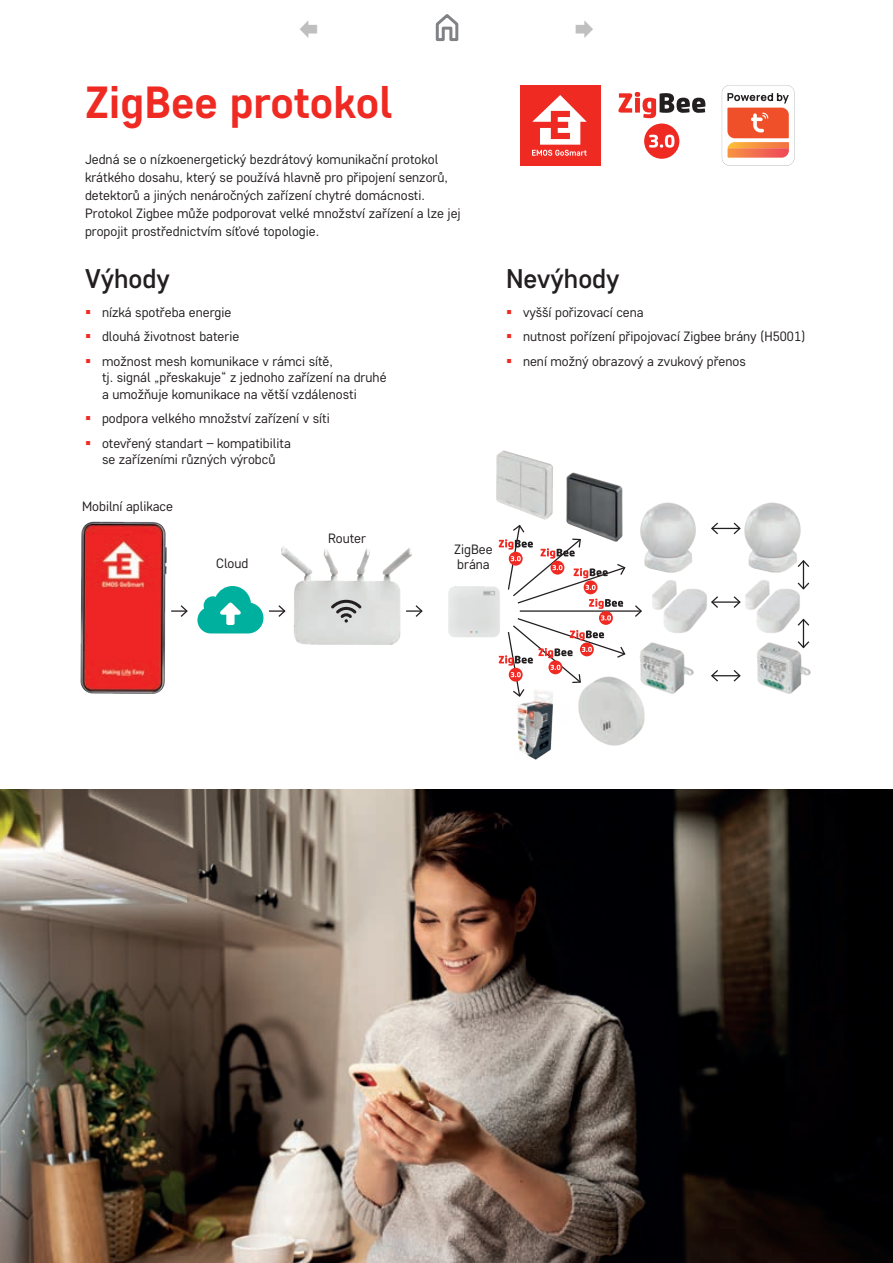
<style>
.page{position:relative;width:893px;height:1263px;background:#fff}
.page>*{position:absolute;margin:0;border:0;box-sizing:border-box;transform-origin:0 0}
.t1{font:700 45px "Core Sans D55";color:#ee2a23}
.t2{font:500 27px "Core Sans D45";color:#231f20}
.t3{font:13.5px/24.8px "Core Sans D35";color:#231f20}
</style>
<div class="page">
<img style="left:0;top:789px;width:893px;height:474px">
<svg style="left:727px;top:93px;width:62px;height:65px"></svg>
<div style="left:520px;top:85px;width:81px;height:81px;background:#ee2a23"></div>
<svg style="left:532px;top:95px;width:55px;height:61px"></svg>
<svg style="left:618px;top:92px;width:87px;height:26px"></svg>
<div style="left:644px;top:124px;width:35px;height:35px;background:#ee2a23;border-radius:50%"></div>
<svg style="left:649px;top:135px;width:25px;height:13px"></svg>
<svg style="left:175px;top:605px;width:13px;height:12px"></svg>
<svg style="left:269px;top:605px;width:12px;height:12px"></svg>
<img style="left:281px;top:547px;width:130px;height:98px">
<svg style="left:331px;top:598px;width:30px;height:24px"></svg>
<svg style="left:197px;top:586px;width:66px;height:47px"></svg>
<svg style="left:711px;top:522px;width:25px;height:13px"></svg>
<svg style="left:802px;top:566px;width:8px;height:24px"></svg>
<svg style="left:802px;top:618px;width:8px;height:21px"></svg>
<hr style="left:712px;top:601px;width:28px;height:2px;background:#231f20">
<svg style="left:711px;top:596px;width:8px;height:12px"></svg>
<svg style="left:732px;top:596px;width:9px;height:12px"></svg>
<svg style="left:711px;top:670px;width:30px;height:12px"></svg>
<img style="left:448px;top:586px;width:52px;height:51px">
<img style="left:517px;top:698px;width:36px;height:62px">
<img style="left:496px;top:450px;width:57px;height:70px">
<img style="left:566px;top:472px;width:57px;height:52px">
<img style="left:578px;top:683px;width:67px;height:63px">
<img style="left:640px;top:502px;width:56px;height:71px">
<img style="left:736px;top:502px;width:73px;height:72px">
<img style="left:652px;top:580px;width:55px;height:53px">
<img style="left:745px;top:580px;width:57px;height:53px">
<img style="left:639px;top:642px;width:55px;height:53px">
<img style="left:756px;top:639px;width:55px;height:55px">
<hr style="left:520px;top:610px;width:121px;height:2px;background:#231f20">
<svg style="left:633px;top:605px;width:9px;height:12px"></svg>
<svg style="left:499px;top:524px;width:127px;height:85px"></svg>
<div style="left:599px;top:611px;width:14px;height:14px;background:#ee2a23;border-radius:50%"></div>
<svg style="left:499px;top:615px;width:127px;height:83px"></svg>
<svg style="left:406px;top:604px;width:17px;height:14px"></svg>
<img style="left:80px;top:521px;width:95px;height:173px">
<svg style="left:435px;top:14px;width:24px;height:27px"></svg>
<h1 class="t1" style="left:85px;top:73px;width:309px">ZigBee protokol</h1>
<p class="t3" style="left:85px;top:150px;width:377px;line-height:18px">Jedná se o nízkoenergetický bezdrátový komunikační protokol krátkého dosahu, který se používá hlavně pro připojení senzorů, detektorů a jiných nenáročných zařízení chytré domácnosti.<br>Protokol Zigbee může podporovat velké množství zařízení a lze jej propojit prostřednictvím síťové topologie.</p>
<h2 class="t2" style="left:85px;top:261px;width:86px">Výhody</h2>
<h2 class="t2" style="left:506px;top:261px;width:115px">Nevýhody</h2>
<p class="t3" style="left:102px;top:299px;width:232px">nízká spotřeba energie<br>dlouhá životnost baterie<br>možnost mesh komunikace v rámci sítě,</p>
<p class="t3" style="left:102px;top:369px;width:286px;line-height:16.2px">tj. signál „přeskakuje“ z jednoho zařízení na druhé a umožňuje komunikace na větší vzdálenosti</p>
<p class="t3" style="left:102px;top:406px;width:229px">podpora velkého množství zařízení v síti otevřený standart – kompatibilita</p>
<p class="t3" style="left:102px;top:447px;width:175px">se zařízeními různých výrobců</p>
<p class="t3" style="left:82px;top:494px;width:92px">Mobilní aplikace</p>
<p class="t3" style="left:216px;top:550px;width:34px">Cloud</p>
<p class="t3" style="left:328px;top:525px;width:40px">Router</p>
<p class="t3" style="left:523px;top:299px;width:284px">vyšší pořizovací cena<br>nutnost pořízení připojovací Zigbee brány (H5001) není možný obrazový a zvukový přenos</p>
<p class="t3" style="left:454px;top:541px;width:40px;line-height:14.7px">ZigBee brána</p>
</div>
